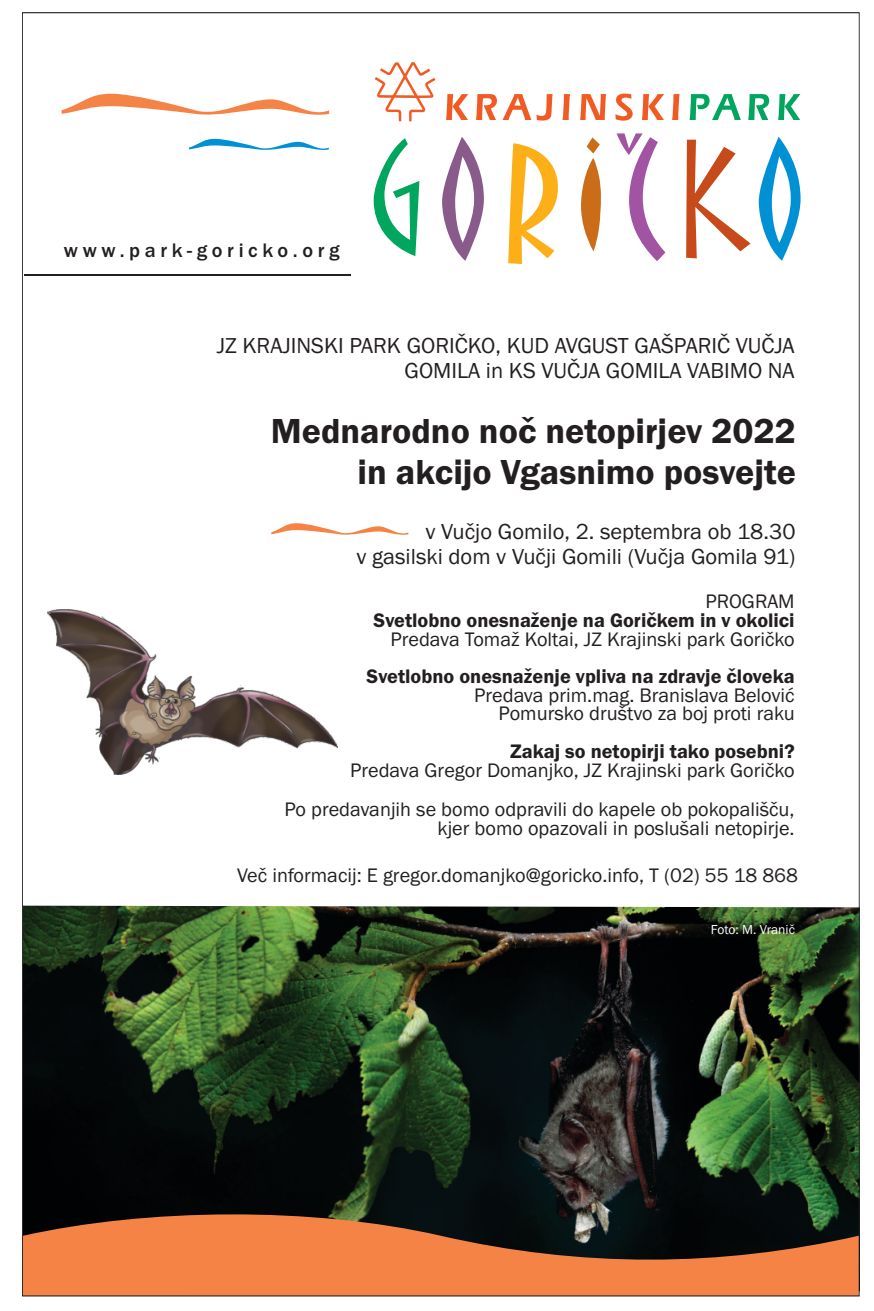
<style>
.page{position:relative;width:874px;height:1311px;background:#fff}
.page>*{position:absolute;margin:0;border:0;box-sizing:border-box;transform-origin:0 0}
.t1{font:600 36px/40.7px "Franklin Gothic";color:#231f20;text-align:right}
.t2{font:22.5px/25.4px "Franklin Gothic";color:#231f20;text-align:right}
.t3{font:20.25px/18.2px "Franklin Gothic";color:#231f20;text-align:right}
.t4{font:600 20.25px "Franklin Gothic";color:#231f20}
.t5{font:500 20.25px "Franklin Gothic";letter-spacing:.23em;color:#231f20}
.t6{font:13.5px "Franklin Gothic";letter-spacing:-.005em;color:#fff}
</style>
<div class="page">
<svg style="left:189px;top:139px;width:140px;height:11px"></svg>
<svg style="left:62px;top:93px;width:267px;height:22px"></svg>
<hr style="left:24px;top:274px;width:326px;height:2px;background:#231f20">
<svg style="left:689px;top:94px;width:52px;height:26px"></svg>
<svg style="left:748px;top:94px;width:21px;height:26px"></svg>
<svg style="left:778px;top:94px;width:22px;height:26px"></svg>
<svg style="left:374px;top:138px;width:45px;height:118px"></svg>
<svg style="left:442px;top:137px;width:42px;height:124px"></svg>
<svg style="left:508px;top:143px;width:50px;height:121px"></svg>
<svg style="left:581px;top:137px;width:20px;height:114px"></svg>
<svg style="left:686px;top:140px;width:64px;height:118px"></svg>
<svg style="left:759px;top:137px;width:41px;height:124px"></svg>
<svg style="left:446px;top:94px;width:22px;height:26px"></svg>
<svg style="left:476px;top:94px;width:76px;height:27px"></svg>
<svg style="left:562px;top:94px;width:8px;height:26px"></svg>
<svg style="left:580px;top:94px;width:26px;height:26px"></svg>
<svg style="left:615px;top:94px;width:18px;height:27px"></svg>
<svg style="left:642px;top:94px;width:22px;height:26px"></svg>
<svg style="left:672px;top:94px;width:7px;height:26px"></svg>
<svg style="left:616px;top:133px;width:49px;height:128px"></svg>
<svg style="left:375px;top:62px;width:60px;height:59px"></svg>
<svg style="left:271px;top:523px;width:137px;height:12px"></svg>
<img style="left:24px;top:905px;width:833px;height:301px">
<svg style="left:24px;top:1206px;width:833px;height:88px;background:#a45c33"></svg>
<img style="left:47px;top:609px;width:290px;height:165px">
<p class="t5" style="left:64px;top:243px;width:277px">www.park-goricko.org</p>
<p class="t2" style="left:217px;top:334px;width:579px">JZ KRAJINSKI PARK GORIČKO, KUD AVGUST GAŠPARIČ VUČJA<br>GOMILA in KS VUČJA GOMILA VABIMO NA</p>
<h1 class="t1" style="left:271px;top:413px;width:527px">Mednarodno noč netopirjev 2022 in akcijo Vgasnimo posvejte</h1>
<p class="t2" style="left:356px;top:520px;width:440px">v Vučjo Gomilo, 2. septembra ob 18.30<br>v gasilski dom v Vučji Gomili (Vučja Gomila 91)</p>
<p class="t3" style="left:705px;top:593px;width:91px">PROGRAM</p>
<p class="t4" style="left:374px;top:612px;width:422px">Svetlobno onesnaženje na Goričkem in v okolici</p>
<p class="t3" style="left:390px;top:631px;width:406px">Predava Tomaž Koltai, JZ Krajinski park Goričko</p>
<p class="t4" style="left:366px;top:669px;width:429px">Svetlobno onesnaženje vpliva na zdravje človeka</p>
<p class="t3" style="left:474px;top:688px;width:322px">Predava prim.mag. Branislava Belović<br>Pomursko društvo za boj proti raku</p>
<p class="t4" style="left:510px;top:743px;width:286px">Zakaj so netopirji tako posebni?</p>
<p class="t3" style="left:285px;top:751px;width:511px;line-height:39.8px">Predava Gregor Domanjko, JZ Krajinski park Goričko<br>Po predavanjih se bomo odpravili do kapele ob pokopališču,</p>
<p class="t3" style="left:437px;top:820px;width:359px">kjer bomo opazovali in poslušali netopirje.</p>
<p class="t3" style="left:237px;top:868px;width:562px">Več informacij: E gregor.domanjko@goricko.info, T (02) 55 18 868</p>
<p class="t6" style="left:711px;top:924px;width:86px">Foto: M. Vranič</p>
</div>
